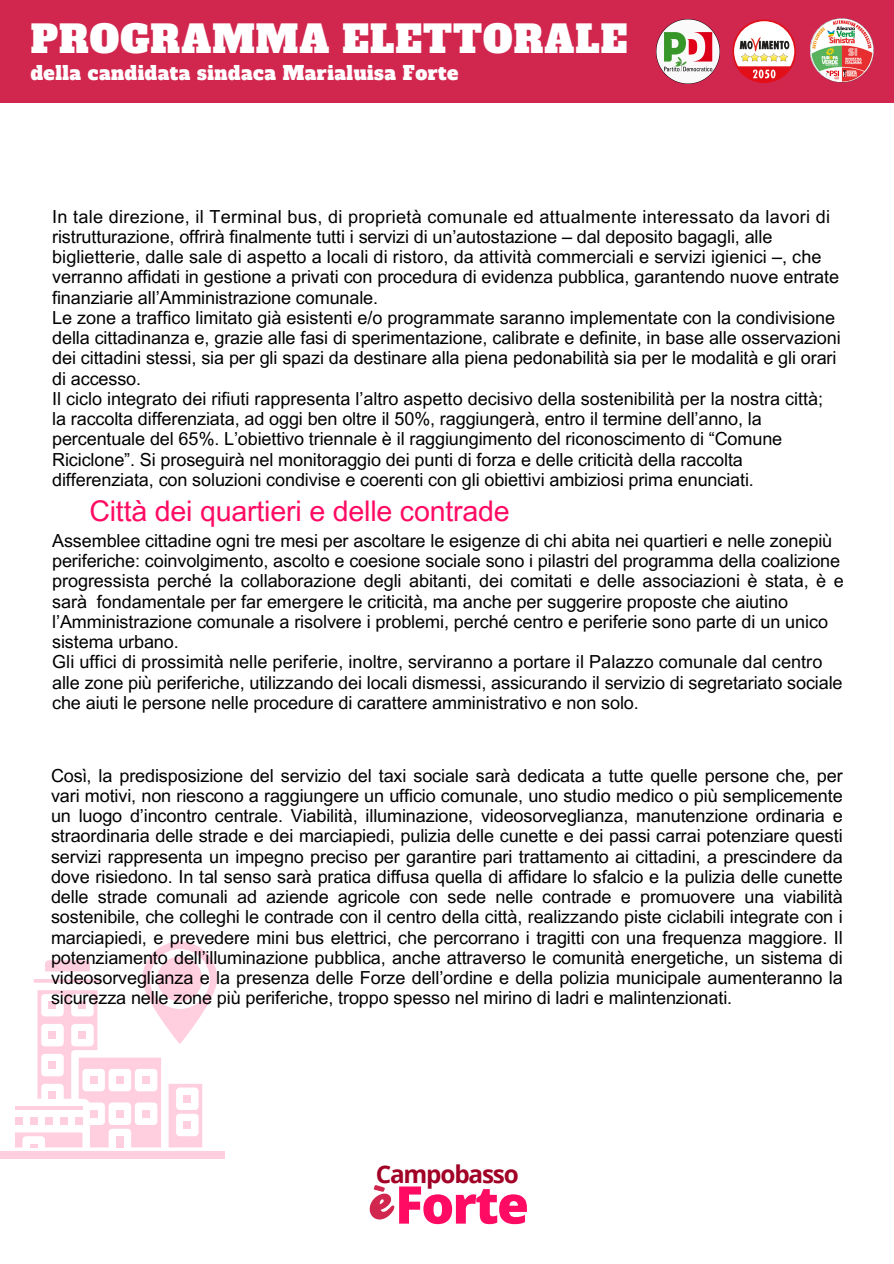
<style>
.page{position:relative;width:894px;height:1264px;background:#fff}
.page>*{position:absolute;margin:0;border:0;box-sizing:border-box;transform-origin:0 0}
.t1{font:800 52.05px "Open Sans";letter-spacing:-.035em;color:#ff0b63}
.t2{font:37.2px "Alfa Slab One";letter-spacing:.03em;color:#fff}
.t3{font:28.5px "Arial MT Pro";letter-spacing:-.005em;color:#ff0b63}
.t4{font:700 24.3px "Open Sans";letter-spacing:-.05em;color:#a20126}
.t5{font:18.9px "Alfa Slab One";letter-spacing:.03em;color:#fff}
.t6{font:18px/20.2px "Arial MT Pro";letter-spacing:-.005em;color:#000}
.t7{font:18px "Arial MT Pro";letter-spacing:.02em;color:#000}
</style>
<div class="page">
<div style="left:0;top:0;width:893px;height:102px;background:#d1264e"></div>
<img style="left:656px;top:20px;width:63px;height:64px">
<svg style="left:732px;top:19px;width:63px;height:64px"></svg>
<img style="left:810px;top:18px;width:64px;height:65px">
<div style="left:0;top:1151px;width:225px;height:7px;background:#ffcedf"></div>
<svg style="left:15px;top:941px;width:202px;height:206px"></svg>
<p class="t2" style="left:31px;top:14px;width:598px">PROGRAMMA ELETTORALE</p>
<p class="t5" style="left:31px;top:60px;width:429px">della candidata sindaca Marialuisa Forte</p>
<h2 class="t7" style="left:52px;top:209px;width:779px">In tale direzione, il Terminal bus, di proprietà comunale ed attualmente interessato da lavori di</h2>
<p class="t6" style="left:52px;top:229px;width:721px">ristrutturazione, offrirà finalmente tutti i servizi di un’autostazione – dal deposito bagagli, alle</p>
<p class="t6" style="left:52px;top:249px;width:770px">biglietterie, dalle sale di aspetto a locali di ristoro, da attività commerciali e servizi igienici –, che</p>
<p class="t6" style="left:52px;top:269px;width:788px">verranno affidati in gestione a privati con procedura di evidenza pubblica, garantendo nuove entrate</p>
<p class="t6" style="left:52px;top:289px;width:327px">finanziarie all’Amministrazione comunale.</p>
<p class="t6" style="left:52px;top:310px;width:784px">Le zone a traffico limitato già esistenti e/o programmate saranno implementate con la condivisione</p>
<p class="t6" style="left:52px;top:330px;width:789px">della cittadinanza e, grazie alle fasi di sperimentazione, calibrate e definite, in base alle osservazioni</p>
<p class="t6" style="left:52px;top:350px;width:785px">dei cittadini stessi, sia per gli spazi da destinare alla piena pedonabilità sia per le modalità e gli orari</p>
<p class="t6" style="left:52px;top:370px;width:90px">di accesso.</p>
<p class="t6" style="left:52px;top:391px;width:772px">Il ciclo integrato dei rifiuti rappresenta l’altro aspetto decisivo della sostenibilità per la nostra città;</p>
<p class="t6" style="left:52px;top:411px;width:711px">la raccolta differenziata, ad oggi ben oltre il 50%, raggiungerà, entro il termine dell’anno, la</p>
<p class="t6" style="left:52px;top:431px;width:731px">percentuale del 65%. L’obiettivo triennale è il raggiungimento del riconoscimento di “Comune</p>
<p class="t6" style="left:52px;top:451px;width:692px">Riciclone”. Si proseguirà nel monitoraggio dei punti di forza e delle criticità della raccolta</p>
<p class="t6" style="left:52px;top:472px;width:703px">differenziata, con soluzioni condivise e coerenti con gli obiettivi ambiziosi prima enunciati.</p>
<h3 class="t3" style="left:89px;top:500px;width:422px">Città dei quartieri e delle contrade</h3>
<p class="t6" style="left:52px;top:532px;width:781px">Assemblee cittadine ogni tre mesi per ascoltare le esigenze di chi abita nei quartieri e nelle zonepiù</p>
<p class="t6" style="left:52px;top:553px;width:789px">periferiche: coinvolgimento, ascolto e coesione sociale sono i pilastri del programma della coalizione</p>
<p class="t6" style="left:52px;top:573px;width:792px">progressista perché la collaborazione degli abitanti, dei comitati e delle associazioni è stata, è e sarà fondamentale per far emergere le criticità, ma anche per suggerire proposte che aiutino</p>
<p class="t6" style="left:52px;top:613px;width:777px">l’Amministrazione comunale a risolvere i problemi, perché centro e periferie sono parte di un unico</p>
<p class="t6" style="left:52px;top:634px;width:128px">sistema urbano.</p>
<p class="t6" style="left:52px;top:654px;width:771px">Gli uffici di prossimità nelle periferie, inoltre, serviranno a portare il Palazzo comunale dal centro</p>
<p class="t6" style="left:52px;top:674px;width:791px">alle zone più periferiche, utilizzando dei locali dismessi, assicurando il servizio di segretariato sociale</p>
<p class="t6" style="left:52px;top:694px;width:588px">che aiuti le persone nelle procedure di carattere amministrativo e non solo.</p>
<p class="t6" style="left:51px;top:767px;width:793px;text-align:justify">Così, la predisposizione del servizio del taxi sociale sarà dedicata a tutte quelle persone che, per vari motivi, non riescono a raggiungere un ufficio comunale, uno studio medico o più semplicemente un luogo d’incontro centrale. Viabilità, illuminazione, videosorveglianza, manutenzione ordinaria e straordinaria delle strade e dei marciapiedi, pulizia delle cunette e dei passi carrai potenziare questi servizi rappresenta un impegno preciso per garantire pari trattamento ai cittadini, a prescindere da dove risiedono. In tal senso sarà pratica diffusa quella di affidare lo sfalcio e la pulizia delle cunette delle strade comunali ad aziende agricole con sede nelle contrade e promuovere una viabilità sostenibile, che colleghi le contrade con il centro della città, realizzando piste ciclabili integrate con i marciapiedi, e prevedere mini bus elettrici, che percorrano i tragitti con una frequenza maggiore. Il potenziamento dell’illuminazione pubblica, anche attraverso le comunità energetiche, un sistema di videosorveglianza e la presenza delle Forze dell’ordine e della polizia municipale aumenteranno la sicurezza nelle zone più periferiche, troppo spesso nel mirino di ladri e malintenzionati.</p>
<p class="t4" style="left:375px;top:1156px;width:145px">Campobasso</p>
<h4 class="t1" style="left:395px;top:1167px;width:135px">Forte</h4>
</div>
